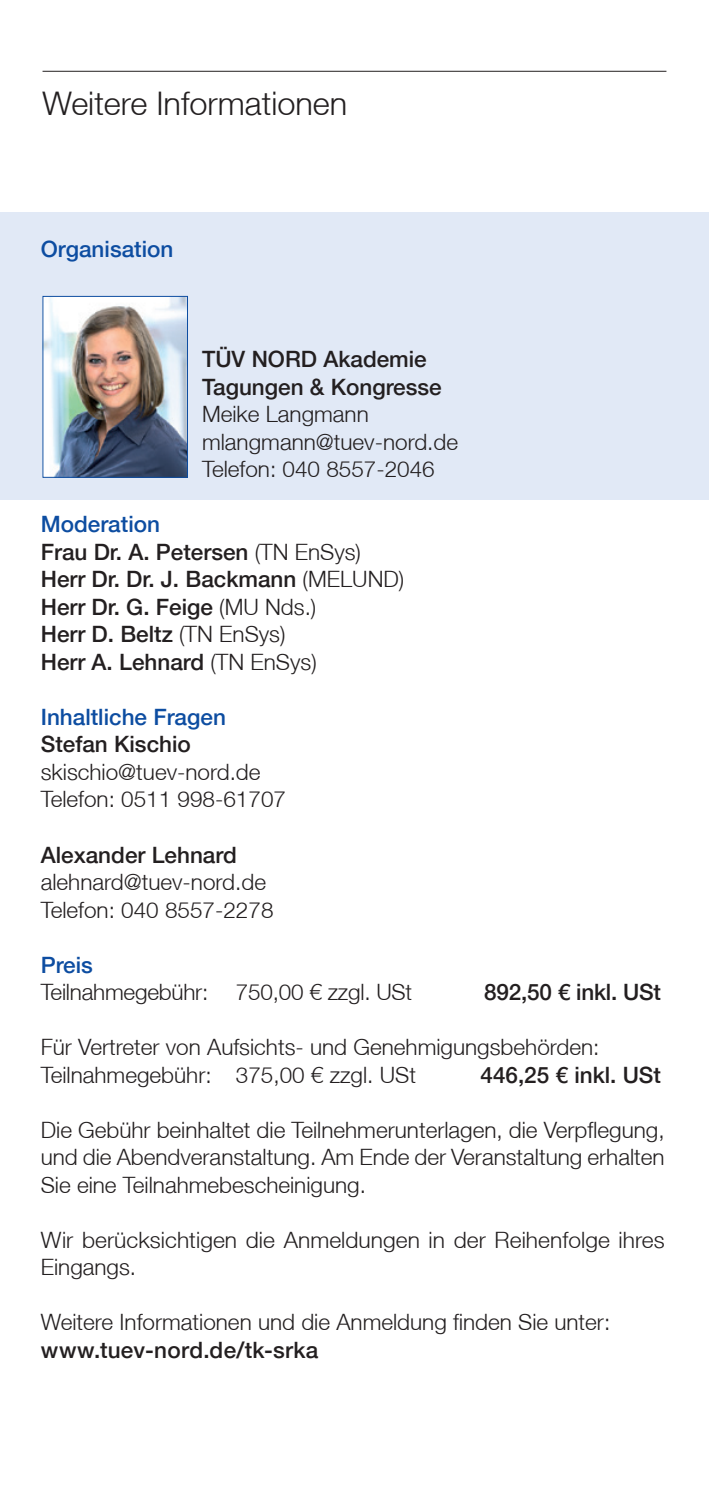
<style>
.page{position:relative;width:709px;height:1489px;background:#fff}
.page>*{position:absolute;margin:0;border:0;box-sizing:border-box;transform-origin:0 0}
.t1{font:300 32.5px "Helvetica Neue LT";color:#231f20}
.t2{font:300 22.5px/27.5px "Helvetica Neue LT";color:#231f20}
.t3{font:500 22.5px/27.5px "Helvetica Neue LT";color:#231f20}
.t4{font:500 22.5px "Helvetica Neue LT";color:#0d4da1}
.s1{color:#0d4da1}
.s2{font-weight:300}
</style>
<div class="page">
<hr style="left:43px;top:71px;width:623px;height:1px;background:#231f20">
<div style="left:0;top:213px;width:708px;height:287px;background:#e1e9f6"></div>
<img style="left:45px;top:298px;width:141px;height:177px">
<div style="left:43px;top:296px;width:145px;height:181px;border:1px solid #0d4da1"></div>
<h1 class="t1" style="left:43px;top:84px;width:306px">Weitere Informationen</h1>
<p class="t4" style="left:41px;top:236px;width:134px">Organisation</p>
<p class="t3" style="left:202px;top:345px;width:241px">TÜV NORD Akademie<br>Tagungen &amp; Kongresse</p>
<p class="t2" style="left:202px;top:400px;width:257px">Meike Langmann mlangmann@tuev-nord.de<br>Telefon: 040 8557-2046</p>
<p class="t3" style="left:41px;top:510px;width:365px"><span class="s1">Moderation<br></span>Frau Dr. A. Petersen <span class="s2">(TN EnSys)<br></span>Herr Dr. Dr. J. Backmann <span class="s2">(MELUND)<br></span>Herr Dr. G. Feige <span class="s2">(MU Nds.)<br></span>Herr D. Beltz <span class="s2">(TN EnSys)<br></span>Herr A. Lehnard <span class="s2">(TN EnSys)</span></p>
<p class="t4" style="left:41px;top:703px;width:187px">Inhaltliche Fragen</p>
<p class="t3" style="left:41px;top:730px;width:152px">Stefan Kischio</p>
<p class="t2" style="left:41px;top:757px;width:247px">skischio@tuev-nord.de<br>Telefon: 0511 998-61707</p>
<p class="t3" style="left:41px;top:840px;width:197px">Alexander Lehnard</p>
<p class="t2" style="left:41px;top:867px;width:234px">alehnard@tuev-nord.de<br>Telefon: 040 8557-2278</p>
<p class="t4" style="left:41px;top:951px;width:54px">Preis</p>
<p class="t2" style="left:41px;top:977px;width:373px">Teilnahmegebühr: 750,00 € zzgl. USt</p>
<p class="t3" style="left:484px;top:978px;width:178px">892,50 € inkl. USt</p>
<p class="t2" style="left:41px;top:1032px;width:560px">Für Vertreter von Aufsichts- und Genehmigungsbehörden:<br>Teilnahmegebühr: 375,00 € zzgl. USt</p>
<p class="t3" style="left:480px;top:1060px;width:182px">446,25 € inkl. USt</p>
<p class="t2" style="left:41px;top:1115px;width:625px;text-align:justify">Die Gebühr beinhaltet die Teilnehmerunterlagen, die Verpflegung, und die Abendveranstaltung. Am Ende der Veranstaltung erhalten Sie eine Teilnahmebescheinigung.</p>
<p class="t2" style="left:41px;top:1225px;width:625px">Wir berücksichtigen die Anmeldungen in der Reihenfolge ihres<br>Eingangs.</p>
<p class="t2" style="left:41px;top:1307px;width:571px">Weitere Informationen und die Anmeldung finden Sie unter:</p>
<p class="t3" style="left:41px;top:1335px;width:279px">www.tuev-nord.de/tk-srka</p>
</div>
